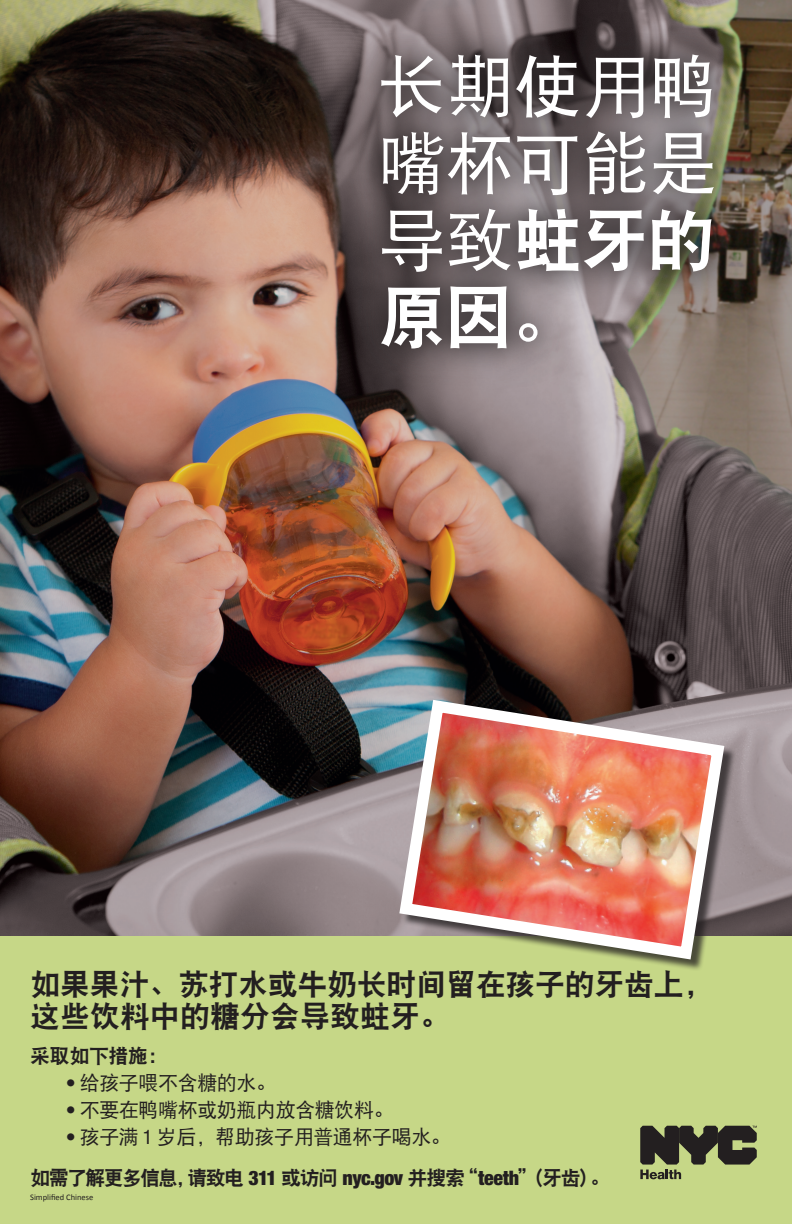
<style>
.page{position:relative;width:792px;height:1224px;background:#fff}
.page>*{position:absolute;margin:0;border:0;box-sizing:border-box;transform-origin:0 0}
.t1{font:68px/77px "DF Hei W5";color:#fff}
.t2{font:68px/77px "DF Hei W9";color:#fff}
.t3{font:30px/32px "DF Hei W9";letter-spacing:-.01em;color:#231f20}
.t4{font:20px "DF Hei W5";letter-spacing:-.02em;color:#231f20}
.t5{font:20px "DF Hei W9";letter-spacing:-.07em;color:#231f20}
.t6{font:8.5px "Calibri";color:#231f20}
.s1{font-family:"DF Hei W5"}
.s2{font-family:"Helvetica Neue LT Std";font-stretch:condensed}
.s3{font-family:"Helvetica Neue LT Std";font-weight:900;font-stretch:condensed}
</style>
<div class="page">
<img style="left:0;top:0;width:792px;height:936px">
<div style="left:0;top:936px;width:792px;height:288px;background:#c6d787"></div>
<svg style="left:640px;top:1126px;width:117px;height:53px"></svg>
<div style="left:336px;top:9px;width:422px;height:385px;background:#231f20;opacity:.75"></div>
<div style="left:356px;top:29px;width:382px;height:345px;background:#231f20;opacity:.75"></div>
<div style="left:401px;top:702px;width:335px;height:269px;background:#231f20;opacity:.75"></div>
<img style="left:393px;top:693px;width:338px;height:273px">
<h1 class="t1" style="left:378px;top:48px;width:341px">长期使用鸭嘴杯可能是</h1>
<h1 class="t2" style="left:378px;top:202px;width:339px"><span class="s1">导致</span>蛀牙的原因<span class="s1">。</span></h1>
<h2 class="t3" style="left:30px;top:968px;width:685px">如果果汁、苏打水或牛奶长时间留在孩子的牙齿上，这些饮料中的糖分会导致蛀牙。</h2>
<p class="t5" style="left:30px;top:1046px;width:139px">采取如下措施：</p>
<p class="t4" style="left:66px;top:1073px;width:212px"><span class="s2">•</span> 给孩子喂不含糖的水。</p>
<p class="t4" style="left:66px;top:1100px;width:329px"><span class="s2">•</span> 不要在鸭嘴杯或奶瓶内放含糖饮料。</p>
<p class="t4" style="left:66px;top:1127px;width:387px"><span class="s2">•</span> 孩子满 <span class="s2">1</span> 岁后，帮助孩子用普通杯子喝水。</p>
<p class="t5" style="left:30px;top:1168px;width:581px">如需了解更多信息，请致电 <span class="s3">311</span> 或访问 <span class="s3">nyc.gov</span> 并搜索“<span class="s3">teeth</span>”（牙齿）。</p>
<p class="t6" style="left:30px;top:1192px;width:65px">Simplified Chinese</p>
</div>
